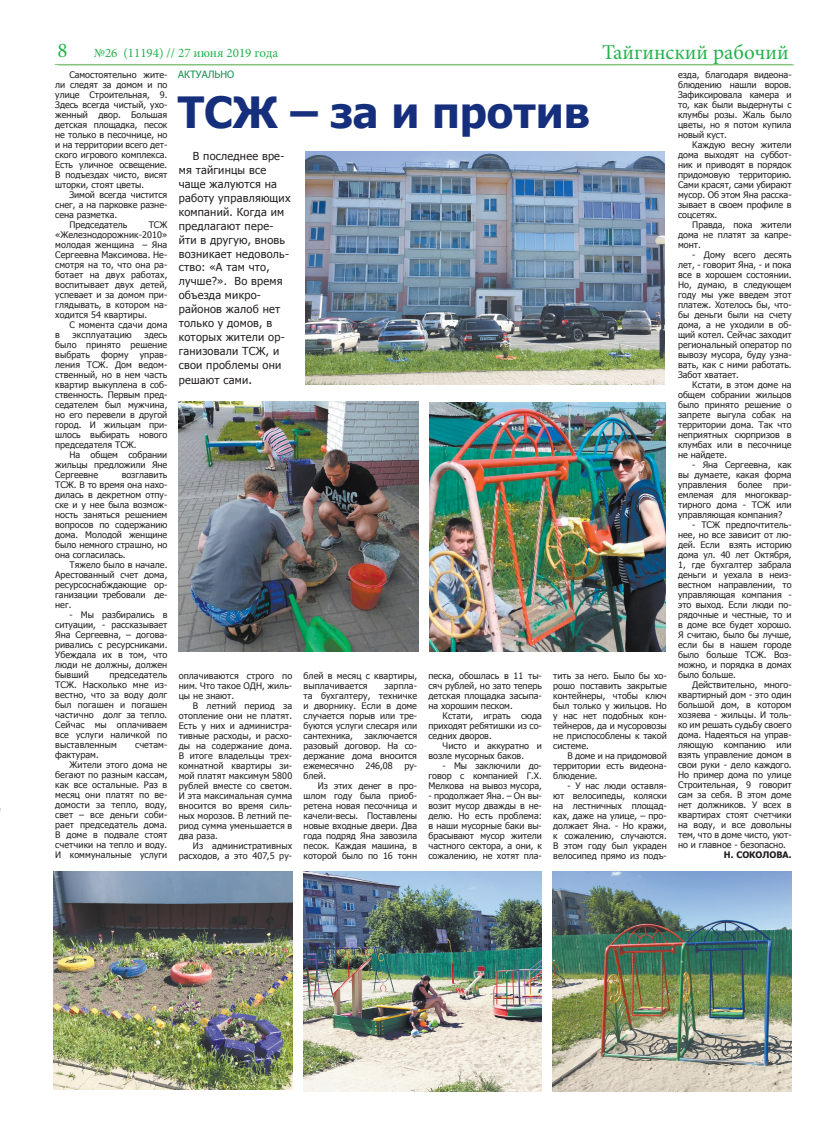
<style>
.page{position:relative;width:820px;height:1134px;background:#fff}
.page>*{position:absolute;margin:0;border:0;box-sizing:border-box;transform-origin:0 0}
.t1{font:700 43px "Tahoma";color:#162f7d}
.Заголовок_шапки{font:21px "Minion Pro";color:#23b24b}
.Заголовок_шапки-2{font:13px "Minion Pro";color:#23b24b}
.ДЛЯ_ПРОГРАММЫ{font:11px/14px "Tahoma";letter-spacing:.02em;color:#231f20}
.Основной_редакционны{font:10px "Tahoma";color:#149051}
.ДЛЯ_ПРОГРАММЫ-2{font:9px/10px "Tahoma";color:#231f20;text-align:justify}
.ДЛЯ_ПРОГРАММЫ-3{font:700 9px "Tahoma";color:#231f20}
.s1{font-size:12px}
</style>
<div class="page">
<hr style="left:58px;top:64px;width:735px;height:1px;background:#85c37d">
<hr style="left:55px;top:64px;width:737px;height:1px;background:#85c37d">
<img style="left:54px;top:872px;width:238px;height:218px">
<img style="left:303px;top:872px;width:238px;height:219px">
<img style="left:552px;top:872px;width:239px;height:219px">
<img style="left:306px;top:151px;width:358px;height:233px">
<img style="left:429px;top:403px;width:235px;height:248px">
<img style="left:179px;top:402px;width:239px;height:249px">
<p class="Заголовок_шапки" style="left:57px;top:36px;width:12px">8</p>
<p class="Заголовок_шапки-2" style="left:94px;top:44px;width:186px">№26 (11194) // 27 июня 2019 года</p>
<p class="Заголовок_шапки" style="left:601px;top:38px;width:188px">Тайгинский рабочий</p>
<p class="Основной_редакционны" style="left:178px;top:68px;width:58px">АКТУАЛЬНО</p>
<p class="t1" style="left:178px;top:82px;width:413px">ТСЖ – за и против</p>
<p class="ДЛЯ_ПРОГРАММЫ-2" style="left:677px;top:70px;width:115px">езда, благодаря видеона&shy;блюдению нашли воров.<br>Зафиксировала камера и то, как были выдернуты с клумбы розы. Жаль было цветы, но я потом купила новый куст.</p>
<p class="ДЛЯ_ПРОГРАММЫ-2" style="left:677px;top:140px;width:115px;text-indent:14px">Каждую весну жители дома выходят на суббот&shy;ник и приводят в порядок придомовую территорию.<br>Сами красят, сами убирают мусор. Об этом Яна расска&shy;зывает в своем профиле в соцсетях.</p>
<p class="ДЛЯ_ПРОГРАММЫ-2" style="left:677px;top:220px;width:115px;text-indent:14px">Правда, пока жители дома не платят за капре&shy;монт.</p>
<p class="ДЛЯ_ПРОГРАММЫ-2" style="left:677px;top:250px;width:115px;text-indent:14px">- Дому всего десять лет, - говорит Яна, - и пока все в хорошем состоянии.<br>Но, думаю, в следующем году мы уже введем этот платеж. Хотелось бы, что&shy;бы деньги были на счету дома, а не уходили в об&shy;щий котел. Сейчас заходит региональный оператор по вывозу мусора, буду узна&shy;вать, как с ними работать.<br>Забот хватает.</p>
<p class="ДЛЯ_ПРОГРАММЫ-2" style="left:677px;top:380px;width:115px;text-indent:14px">Кстати, в этом доме на общем собрании жильцов было принято решение о запрете выгула собак на территории дома. Так что неприятных сюрпризов в клумбах или в песочнице не найдете.</p>
<p class="ДЛЯ_ПРОГРАММЫ-2" style="left:677px;top:460px;width:115px;text-indent:14px">- Яна Сергеевна, как вы думаете, какая форма управления более при&shy;емлемая для многоквар&shy;тирного дома - ТСЖ или управляющая компания?</p>
<p class="ДЛЯ_ПРОГРАММЫ-2" style="left:677px;top:520px;width:115px;text-indent:14px">- ТСЖ предпочтитель&shy;нее, но все зависит от лю&shy;дей. Если взять историю дома ул. 40 лет Октября, 1, где бухгалтер забрала деньги и уехала в неиз&shy;вестном направлении, то управляющая компания - это выход. Если люди по&shy;рядочные и честные, то и в доме все будет хорошо.<br>Я считаю, было бы лучше, если бы в нашем городе было больше ТСЖ. Воз&shy;можно, и порядка в домах было больше.</p>
<p class="ДЛЯ_ПРОГРАММЫ-2" style="left:677px;top:680px;width:115px;text-indent:14px">Действительно, много&shy;квартирный дом - это один большой дом, в котором хозяева - жильцы. И толь&shy;ко им решать судьбу своего дома. Надеяться на управ&shy;ляющую компанию или взять управление домом в свои руки - дело каждого.<br>Но пример дома по улице Строительная, 9 говорит сам за себя. В этом доме нет должников. У всех в квартирах стоят счетчики на воду, и все довольны тем, что в доме чисто, уют&shy;но и главное - безопасно.</p>
<p class="ДЛЯ_ПРОГРАММЫ-3" style="left:723px;top:848px;width:69px">Н. СОКОЛОВА.</p>
<p class="ДЛЯ_ПРОГРАММЫ-2" style="left:55px;top:70px;width:114px;text-indent:14px">Самостоятельно жите&shy;ли следят за домом и по улице Строительная, 9.<br>Здесь всегда чистый, ухо&shy;женный двор. Большая детская площадка, песок не только в песочнице, но и на территории всего дет&shy;ского игрового комплекса.<br>Есть уличное освещение.<br>В подъездах чисто, висят шторки, стоят цветы.</p>
<p class="ДЛЯ_ПРОГРАММЫ-2" style="left:55px;top:190px;width:114px;text-indent:14px">Зимой всегда чистится снег, а на парковке разне&shy;сена разметка.</p>
<p class="ДЛЯ_ПРОГРАММЫ-2" style="left:69px;top:220px;width:59px">Председатель</p>
<p class="ДЛЯ_ПРОГРАММЫ" style="left:179px;top:149px;width:113px;text-indent:14px">В последнее вре&shy;мя тайгинцы все чаще жалуются на работу управляющих компаний. Когда им предлагают пере&shy;йти в другую, вновь возникает недоволь&shy;ство: «А там что, лучше?». Во время объезда микро&shy;районов жалоб нет только у домов, в которых жители ор&shy;ганизовали ТСЖ, и свои проблемы они</p>
<p class="ДЛЯ_ПРОГРАММЫ" style="left:179px;top:374px;width:75px">решают сами<span class="s1">.</span></p>
<p class="ДЛЯ_ПРОГРАММЫ-2" style="left:55px;top:220px;width:114px;text-indent:93px">ТСЖ «Железнодорожник-2010» молодая женщина – Яна Сергеевна Максимова. Не&shy;смотря на то, что она ра&shy;ботает на двух работах, воспитывает двух детей, успевает и за домом при&shy;глядывать, в котором на&shy;ходится 54 квартиры.</p>
<p class="ДЛЯ_ПРОГРАММЫ-2" style="left:69px;top:320px;width:99px">С момента сдачи дома</p>
<p class="ДЛЯ_ПРОГРАММЫ-2" style="left:55px;top:330px;width:6px">в</p>
<p class="ДЛЯ_ПРОГРАММЫ-2" style="left:73px;top:330px;width:61px">эксплуатацию</p>
<p class="ДЛЯ_ПРОГРАММЫ-2" style="left:55px;top:330px;width:114px;text-indent:89px">здесь было принято решение выбрать форму управ&shy;ления ТСЖ. Дом ведом&shy;ственный, но в нем часть квартир выкуплена в соб&shy;ственность. Первым пред&shy;седателем был мужчина, но его перевели в другой город. И жильцам при&shy;шлось выбирать нового председателя ТСЖ.</p>
<p class="ДЛЯ_ПРОГРАММЫ-2" style="left:55px;top:450px;width:114px;text-indent:14px">На общем собрании жильцы предложили Яне Сергеевне</p>
<p class="ДЛЯ_ПРОГРАММЫ-2" style="left:55px;top:470px;width:114px;text-indent:66px">возглавить ТСЖ. В то время она нахо&shy;дилась в декретном отпу&shy;ске и у нее была возмож&shy;ность заняться решением вопросов по содержанию дома. Молодой женщине было немного страшно, но она согласилась.</p>
<p class="ДЛЯ_ПРОГРАММЫ-2" style="left:55px;top:560px;width:114px;text-indent:14px">Тяжело было в начале.<br>Арестованный счет дома, ресурсоснабждающие ор&shy;ганизации требовали де&shy;нег.</p>
<p class="ДЛЯ_ПРОГРАММЫ-2" style="left:55px;top:610px;width:114px;text-indent:14px">- Мы разбирались в ситуации, - рассказывает Яна Сергеевна, – догова&shy;ривались с ресурсниками.<br>Убеждала их в том, что люди не должны, должен бывший</p>
<p class="ДЛЯ_ПРОГРАММЫ-2" style="left:303px;top:672px;width:115px">блей в месяц с квартиры, выплачивается</p>
<p class="ДЛЯ_ПРОГРАММЫ-2" style="left:55px;top:670px;width:114px;text-indent:54px">председатель ТСЖ. Насколько мне из&shy;вестно, что за воду долг был погашен и погашен частично долг за тепло.<br>Сейчас мы оплачиваем все услуги наличкой по выставленным</p>
<p class="ДЛЯ_ПРОГРАММЫ-2" style="left:428px;top:672px;width:115px">песка, обошлась в 11 ты&shy;сяч рублей, но зато теперь детская площадка засыпа&shy;на хорошим песком.</p>
<p class="ДЛЯ_ПРОГРАММЫ-2" style="left:428px;top:712px;width:115px;text-indent:14px">Кстати, играть сюда приходят ребятишки из со&shy;седних дворов.</p>
<p class="ДЛЯ_ПРОГРАММЫ-2" style="left:428px;top:742px;width:115px;text-indent:14px">Чисто и аккуратно и возле мусорных баков.</p>
<p class="ДЛЯ_ПРОГРАММЫ-2" style="left:428px;top:762px;width:115px;text-indent:14px">- Мы заключили до&shy;говор с компанией Г.Х.<br>Мелкова на вывоз мусора,</p>
<p class="ДЛЯ_ПРОГРАММЫ-2" style="left:428px;top:792px;width:115px">- продолжает Яна. – Он вы&shy;возит мусор дважды в не&shy;делю. Но есть проблема: в наши мусорные баки вы&shy;брасывают мусор жители частного сектора, а они, к сожалению, не хотят пла-</p>
<p class="ДЛЯ_ПРОГРАММЫ-2" style="left:553px;top:672px;width:115px">тить за него. Было бы хо&shy;рошо поставить закрытые контейнеры, чтобы ключ был только у жильцов. Но у нас нет подобных кон&shy;тейнеров, да и мусоровозы не приспособлены к такой системе.</p>
<p class="ДЛЯ_ПРОГРАММЫ-2" style="left:553px;top:752px;width:115px;text-indent:14px">В доме и на придомовой территории есть видеона&shy;блюдение.</p>
<p class="ДЛЯ_ПРОГРАММЫ-2" style="left:553px;top:782px;width:115px;text-indent:14px">- У нас люди оставля&shy;ют велосипеды, коляски на лестничных площад&shy;ках, даже на улице, – про&shy;должает Яна. - Но кражи, к сожалению, случаются.<br>В этом году был украден велосипед прямо из подъ-</p>
<p class="ДЛЯ_ПРОГРАММЫ-2" style="left:179px;top:672px;width:115px">оплачиваются строго по ним. Что такое ОДН, жиль&shy;цы не знают.</p>
<p class="ДЛЯ_ПРОГРАММЫ-2" style="left:179px;top:702px;width:115px;text-indent:14px">В летний период за отопление они не платят.<br>Есть у них и администра&shy;тивные расходы, и расхо&shy;ды на содержание дома.<br>В итоге владельцы трех&shy;комнатной квартиры зи&shy;мой платят максимум 5800 рублей вместе со светом.<br>И эта максимальная сумма вносится во время силь&shy;ных морозов. В летний пе&shy;риод сумма уменьшается в два раза.</p>
<p class="ДЛЯ_ПРОГРАММЫ-2" style="left:179px;top:842px;width:115px;text-align:right">Из административных расходов, а это 407,5 ру-</p>
<p class="ДЛЯ_ПРОГРАММЫ-2" style="left:303px;top:682px;width:115px;text-indent:81px">зарпла&shy;та бухгалтеру, техничке и дворнику. Если в доме случается порыв или тре&shy;буются услуги слесаря или сантехника,</p>
<p class="ДЛЯ_ПРОГРАММЫ-2" style="left:303px;top:732px;width:115px;text-indent:61px">заключается разовый договор. На со&shy;держание дома вносится ежемесячно</p>
<p class="ДЛЯ_ПРОГРАММЫ-2" style="left:135px;top:740px;width:34px">счетам-</p>
<p class="ДЛЯ_ПРОГРАММЫ-2" style="left:55px;top:750px;width:45px">фактурам.</p>
<p class="ДЛЯ_ПРОГРАММЫ-2" style="left:55px;top:760px;width:114px;text-indent:14px">Жители этого дома не бегают по разным кассам, как все остальные. Раз в месяц они платят по ве&shy;домости за тепло, воду, свет – все деньги соби&shy;рает председатель дома.<br>В доме в подвале стоят счетчики на тепло и воду.<br>И коммунальные услуги</p>
<p class="ДЛЯ_ПРОГРАММЫ-2" style="left:365px;top:762px;width:29px">246,08</p>
<p class="ДЛЯ_ПРОГРАММЫ-2" style="left:404px;top:762px;width:14px">ру-</p>
<p class="ДЛЯ_ПРОГРАММЫ-2" style="left:303px;top:772px;width:24px">блей.</p>
<p class="ДЛЯ_ПРОГРАММЫ-2" style="left:303px;top:782px;width:115px;text-indent:14px">Из этих денег в про&shy;шлом году была приоб&shy;ретена новая песочница и качели-весы. Поставлены новые входные двери. Два года подряд Яна завозила песок. Каждая машина, в которой было по 16 тонн</p>
</div>
